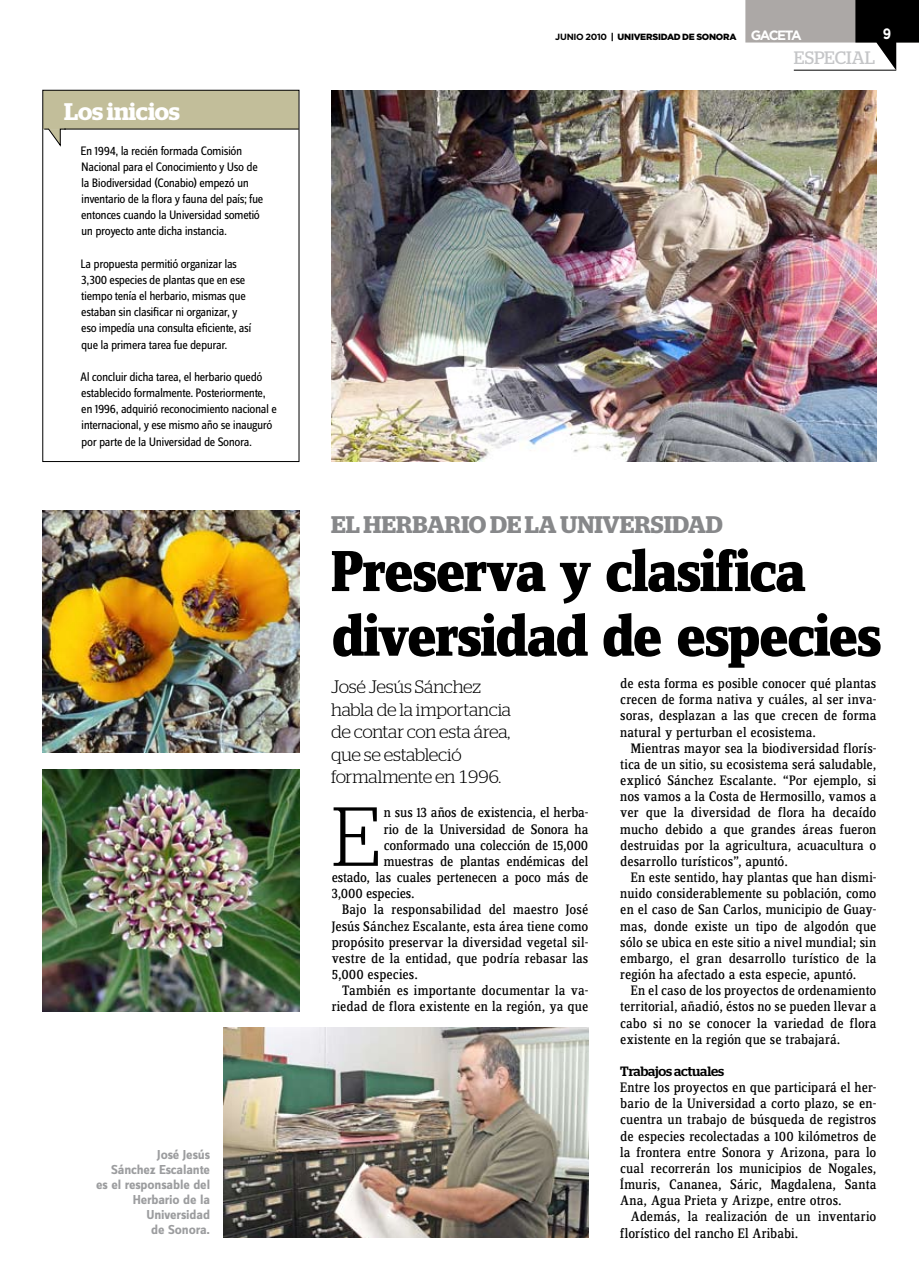
<style>
.page{position:relative;width:919px;height:1276px;background:#fff}
.page>*{position:absolute;margin:0;border:0;box-sizing:border-box;transform-origin:0 0}
.t1{font:300 83.55px "Stag";color:#000}
.t2{font:800 60px/64.7px "Zine Serif Dis";letter-spacing:-.035em;color:#000}
.t3{font:600 24px "Stag";letter-spacing:-.005em;color:#87888a}
.t4{font:600 24px "Stag";color:#fff}
.t5{font:300 18px/22.5px "Stag";letter-spacing:-.02em;color:#000}
.t6{font:18px "Stag";color:#c5c6c8}
.t7{font:700 15px "Gotham";color:#fff;scale:.85 1}
.t8{font:14.25px/16.2px "Zine Serif Dis";color:#000;text-align:justify}
.t9{font:14.25px "Zine Serif Dis";letter-spacing:-.02em;color:#000}
.t10{font:700 13.5px/15px "Zine Sans Dis";letter-spacing:-.01em;color:#9c9d9f;text-align:right}
.t11{font:500 13.5px "Stag";letter-spacing:-.01em;color:#000}
.t12{font:700 13.5px "Gotham";letter-spacing:-.115em;color:#fff}
.t13{font:12.75px/16.2px "Zine Sans Dis";letter-spacing:-.035em;color:#000}
.t14{font:700 9px "Gotham";letter-spacing:-.03em;color:#000}
.t15{font:900 9px "Gotham";color:#000}
.s1{font-weight:900}
</style>
<div class="page">
<hr style="left:793px;top:70px;width:103px;height:1px;background:#000">
<img style="left:331px;top:90px;width:545px;height:372px">
<div style="left:43px;top:90px;width:256px;height:39px;background:#c2be9a"></div>
<hr style="left:64px;top:129px;width:235px;height:1px;background:#000">
<div style="left:43px;top:90px;width:256px;height:372px;border:1px solid #000"></div>
<svg style="left:44px;top:129px;width:22px;height:18px"></svg>
<img style="left:223px;top:1027px;width:365px;height:210px">
<img style="left:43px;top:510px;width:256px;height:242px">
<img style="left:43px;top:769px;width:256px;height:242px">
<svg style="left:745px;top:0;width:173px;height:70px"></svg>
<h3 class="t4" style="left:64px;top:98px;width:117px">LOS INICIOS</h3>
<p class="t13" style="left:81px;top:143px;width:184px">En 1994, la recién formada Comisión Nacional para el Conocimiento y Uso de la Biodiversidad (Conabio) empezó un inventario de la flora y fauna del país; fue entonces cuando la Universidad sometió un proyecto ante dicha instancia.</p>
<p class="t13" style="left:81px;top:256px;width:172px">La propuesta permitió organizar las 3,300 especies de plantas que en ese tiempo tenía el herbario, mismas que estaban sin clasificar ni organizar, y eso impedía una consulta eficiente, así que la primera tarea fue depurar.</p>
<p class="t13" style="left:81px;top:369px;width:198px">Al concluir dicha tarea, el herbario quedó establecido formalmente. Posteriormente, en 1996, adquirió reconocimiento nacional e internacional, y ese mismo año se inauguró por parte de la Universidad de Sonora.</p>
<p class="t10" style="left:96px;top:1147px;width:115px">José Jesús<br>Sánchez Escalante es el responsable del<br>Herbario de la<br>Universidad<br>de Sonora.</p>
<p class="t14" style="left:555px;top:31px;width:70px">JUNIO 2010 <span class="s1">| UNIVER</span></p>
<p class="t15" style="left:652px;top:30px;width:13px">SIDAD</p>
<p class="t15" style="left:682px;top:30px;width:28px">DE SONORA</p>
<p class="t12" style="left:750px;top:27px;width:52px">GACETA</p>
<p class="t7" style="left:882px;top:25px;width:11px">9</p>
<p class="t6" style="left:794px;top:47px;width:12px">ESPECIAL</p>
<h3 class="t3" style="left:331px;top:511px;width:393px">EL HERBARIO DE LA UNIVERSIDAD</h3>
<h2 class="t2" style="left:331px;top:542px;width:552px">Preserva y clasifica diversidad de especies</h2>
<p class="t5" style="left:331px;top:675px;width:182px">José Jesús Sánchez habla de la importancia de contar con esta área, que se estableció formalmente en 1996.</p>
<h1 class="t1" style="left:331px;top:789px;width:46px">E</h1>
<p class="t8" style="left:384px;top:805px;width:206px">n sus 13 años de existencia, el herba-</p>
<p class="t9" style="left:384px;top:822px;width:206px">rio de la Universidad de Sonora ha</p>
<p class="t8" style="left:384px;top:837px;width:206px">conformado una colección de 15,000</p>
<p class="t8" style="left:384px;top:853px;width:206px">muestras de plantas endémicas del</p>
<p class="t8" style="left:331px;top:870px;width:258px">estado, las cuales pertenecen a poco más de</p>
<p class="t8" style="left:331px;top:886px;width:85px">3,000 especies.</p>
<p class="t8" style="left:342px;top:902px;width:247px">Bajo la responsabilidad del maestro José</p>
<p class="t8" style="left:331px;top:918px;width:258px">Jesús Sánchez Escalante, esta área tiene como</p>
<p class="t8" style="left:331px;top:934px;width:258px">propósito preservar la diversidad vegetal sil-</p>
<p class="t8" style="left:331px;top:950px;width:258px">vestre de la entidad, que podría rebasar las</p>
<p class="t8" style="left:331px;top:967px;width:88px">5,000 especies.</p>
<p class="t8" style="left:342px;top:983px;width:247px">También es importante documentar la va-</p>
<p class="t8" style="left:331px;top:999px;width:258px">riedad de flora existente en la región, ya que</p>
<p class="t8" style="left:620px;top:676px;width:258px">de esta forma es posible conocer qué plantas crecen de forma nativa y cuáles, al ser inva&shy;soras, desplazan a las que crecen de forma natural y perturban el ecosistema.</p>
<p class="t8" style="left:620px;top:740px;width:258px;text-indent:11px">Mientras mayor sea la biodiversidad florís&shy;tica de un sitio, su ecosistema será saludable, explicó Sánchez Escalante. “Por ejemplo, si nos vamos a la Costa de Hermosillo, vamos a ver que la diversidad de flora ha decaído mucho debido a que grandes áreas fueron destruidas por la agricultura, acuacultura o desarrollo turísticos”, apuntó.</p>
<p class="t8" style="left:620px;top:870px;width:258px;text-indent:11px">En este sentido, hay plantas que han dismi&shy;nuido considerablemente su población, como en el caso de San Carlos, municipio de Guay&shy;mas, donde existe un tipo de algodón que sólo se ubica en este sitio a nivel mundial; sin embargo, el gran desarrollo turístico de la región ha afectado a esta especie, apuntó.</p>
<p class="t8" style="left:620px;top:983px;width:257px;text-indent:11px">En el caso de los proyectos de ordenamiento territorial, añadió, éstos no se pueden llevar a cabo si no se conocer la variedad de flora existente en la región que se trabajará.</p>
<p class="t11" style="left:620px;top:1063px;width:105px">Trabajos actuales</p>
<p class="t8" style="left:620px;top:1080px;width:258px">Entre los proyectos en que participará el her&shy;bario de la Universidad a corto plazo, se en&shy;cuentra un trabajo de búsqueda de registros de especies recolectadas a 100 kilómetros de la frontera entre Sonora y Arizona, para lo cual recorrerán los municipios de Nogales, Ímuris, Cananea, Sáric, Magdalena, Santa Ana, Agua Prieta y Arizpe, entre otros.</p>
<p class="t8" style="left:620px;top:1209px;width:257px;text-indent:11px">Además, la realización de un inventario florístico del rancho El Aribabi.</p>
</div>
